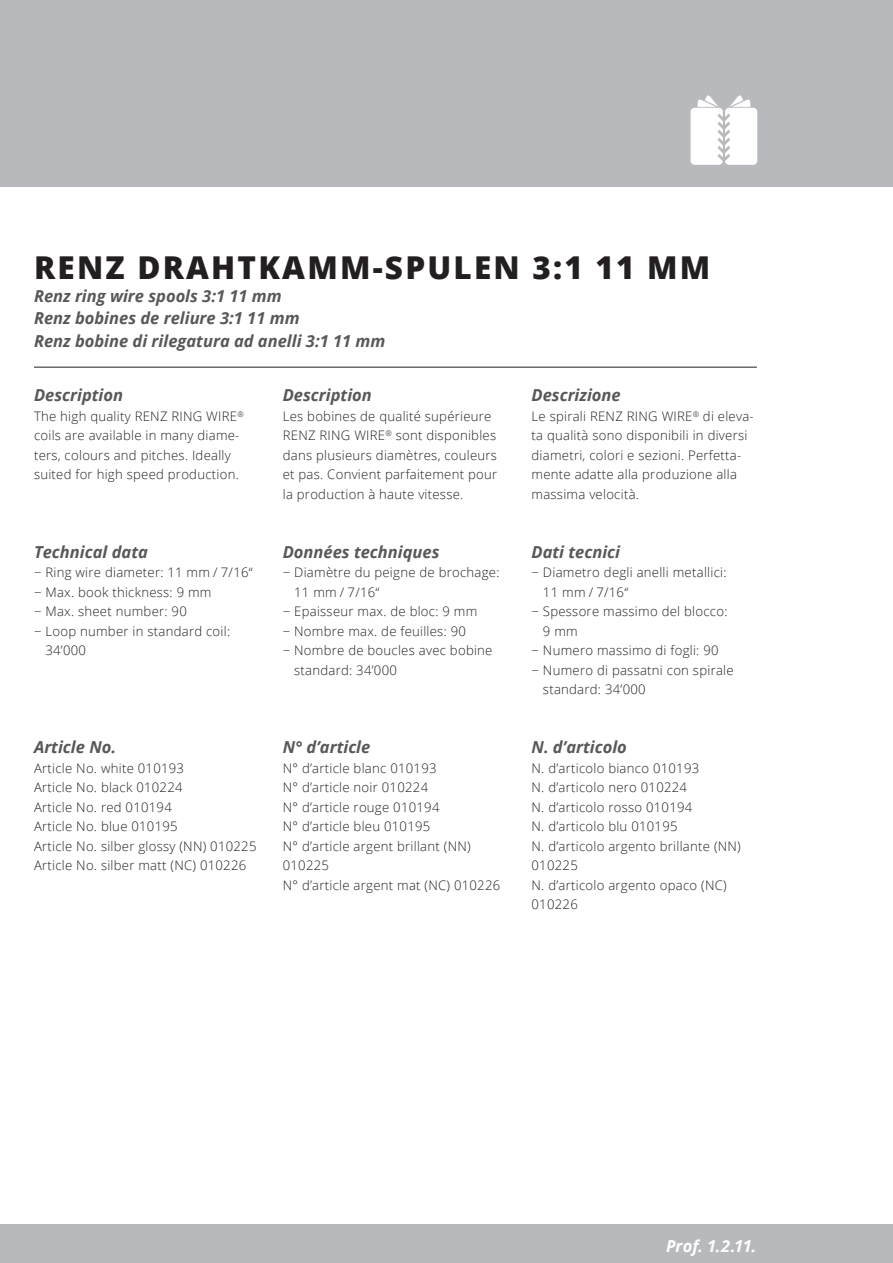
<style>
.page{position:relative;width:893px;height:1263px;background:#fff}
.page>*{position:absolute;margin:0;border:0;box-sizing:border-box;transform-origin:0 0}
._01_Produkttiel{font:800 31.5px "Open Sans";letter-spacing:.07em;color:#231f20}
._02_Übertitel{font:italic 700 16.5px/22.5px "Open Sans";color:#57585a}
._01_Produkttiel-2{font:italic 700 16.5px "Open Sans";letter-spacing:-.005em;color:#fff}
._03_lauftext{font:300 13.2px/19.5px "Open Sans";letter-spacing:.02em;color:#231f20}
</style>
<div class="page">
<div style="left:0;top:1225px;width:893px;height:38px;background:#b8b9bc"></div>
<div style="left:0;top:0;width:893px;height:187px;background:#b8b9bc"></div>
<hr style="left:34px;top:367px;width:723px;height:1px;background:#231f20">
<svg style="left:691px;top:95px;width:66px;height:70px"></svg>
<p class="_01_Produkttiel" style="left:34px;top:244px;width:678px">RENZ DRAHTKAMM-SPULEN 3:1 11 MM</p>
<p class="_02_Übertitel" style="left:34px;top:284px;width:249px">Renz ring wire spools 3:1 11 mm</p>
<p class="_02_Übertitel" style="left:34px;top:307px;width:353px">Renz bobines de reliure 3:1 11 mm<br>Renz bobine di rilegatura ad anelli 3:1 11 mm</p>
<p class="_02_Übertitel" style="left:34px;top:384px;width:91px">Description</p>
<p class="_03_lauftext" style="left:34px;top:406px;width:211px">The high quality RENZ RING WIRE<sup>® </sup>coils are available in many diame&shy;ters, colours and pitches. Ideally suited for high speed production.</p>
<p class="_02_Übertitel" style="left:283px;top:384px;width:91px">Description</p>
<p class="_03_lauftext" style="left:283px;top:406px;width:216px">Les bobines de qualité supérieure RENZ RING WIRE<sup>®</sup> sont disponibles dans plusieurs diamètres, couleurs et pas. Convient parfaitement pour la production à haute vitesse.</p>
<p class="_02_Übertitel" style="left:531px;top:384px;width:91px">Descrizione</p>
<p class="_03_lauftext" style="left:531px;top:406px;width:224px">Le spirali RENZ RING WIRE<sup>®</sup> di eleva&shy;ta qualità sono disponibili in diversi diametri, colori e sezioni. Perfetta&shy;mente adatte alla produzione alla massima velocità.</p>
<p class="_02_Übertitel" style="left:34px;top:540px;width:115px">Technical data</p>
<p class="_03_lauftext" style="left:34px;top:562px;width:220px">− Ring wire diameter: 11 mm / 7/16“</p>
<p class="_03_lauftext" style="left:34px;top:582px;width:179px">− Max. book thickness: 9 mm</p>
<p class="_03_lauftext" style="left:34px;top:601px;width:154px">− Max. sheet number: 90</p>
<p class="_03_lauftext" style="left:45px;top:621px;width:186px;text-indent:-11px">− Loop number in standard coil:<br>34’000</p>
<p class="_02_Übertitel" style="left:34px;top:735px;width:84px">Article No.</p>
<p class="_03_lauftext" style="left:34px;top:758px;width:152px">Article No. white 010193</p>
<p class="_03_lauftext" style="left:34px;top:777px;width:150px">Article No. black 010224</p>
<p class="_03_lauftext" style="left:34px;top:797px;width:139px">Article No. red 010194</p>
<p class="_03_lauftext" style="left:34px;top:816px;width:145px">Article No. blue 010195</p>
<p class="_03_lauftext" style="left:34px;top:836px;width:224px">Article No. silber glossy (NN) 010225</p>
<p class="_03_lauftext" style="left:34px;top:855px;width:214px">Article No. silber matt (NC) 010226</p>
<p class="_02_Übertitel" style="left:283px;top:540px;width:158px">Données techniques</p>
<p class="_03_lauftext" style="left:294px;top:562px;width:207px;text-indent:-11px">− Diamètre du peigne de brochage:<br>11 mm / 7/16“</p>
<p class="_03_lauftext" style="left:283px;top:601px;width:196px">− Epaisseur max. de bloc: 9 mm</p>
<p class="_03_lauftext" style="left:283px;top:621px;width:185px">− Nombre max. de feuilles: 90</p>
<p class="_03_lauftext" style="left:294px;top:640px;width:200px;text-indent:-11px">− Nombre de boucles avec bobine standard: 34’000</p>
<p class="_02_Übertitel" style="left:283px;top:735px;width:89px">N° d’article</p>
<p class="_03_lauftext" style="left:283px;top:758px;width:155px">N° d’article blanc 010193</p>
<p class="_03_lauftext" style="left:283px;top:777px;width:147px">N° d’article noir 010224</p>
<p class="_03_lauftext" style="left:283px;top:797px;width:158px">N° d’article rouge 010194</p>
<p class="_03_lauftext" style="left:283px;top:816px;width:149px">N° d’article bleu 010195</p>
<p class="_03_lauftext" style="left:283px;top:836px;width:189px">N° d’article argent brillant (NN)<br>010225</p>
<p class="_03_lauftext" style="left:283px;top:875px;width:219px">N° d’article argent mat (NC) 010226</p>
<p class="_02_Übertitel" style="left:531px;top:540px;width:90px">Dati tecnici</p>
<p class="_03_lauftext" style="left:543px;top:562px;width:185px;text-indent:-11px">− Diametro degli anelli metallici:<br>11 mm / 7/16“</p>
<p class="_03_lauftext" style="left:543px;top:601px;width:186px;text-indent:-11px">− Spessore massimo del blocco:<br>9 mm</p>
<p class="_03_lauftext" style="left:531px;top:640px;width:189px">− Numero massimo di fogli: 90</p>
<p class="_03_lauftext" style="left:543px;top:660px;width:192px;text-indent:-11px">− Numero di passatni con spirale standard: 34’000</p>
<p class="_02_Übertitel" style="left:531px;top:735px;width:97px">N. d’articolo</p>
<p class="_03_lauftext" style="left:531px;top:758px;width:169px">N. d’articolo bianco 010193</p>
<p class="_03_lauftext" style="left:531px;top:777px;width:157px">N. d’articolo nero 010224</p>
<p class="_03_lauftext" style="left:531px;top:797px;width:162px">N. d’articolo rosso 010194</p>
<p class="_03_lauftext" style="left:531px;top:816px;width:148px">N. d’articolo blu 010195</p>
<p class="_03_lauftext" style="left:531px;top:836px;width:211px">N. d’articolo argento brillante (NN)<br>010225</p>
<p class="_03_lauftext" style="left:531px;top:875px;width:197px">N. d’articolo argento opaco (NC)<br>010226</p>
<p class="_01_Produkttiel-2" style="left:666px;top:1235px;width:91px">Prof. 1.2.11.</p>
</div>
